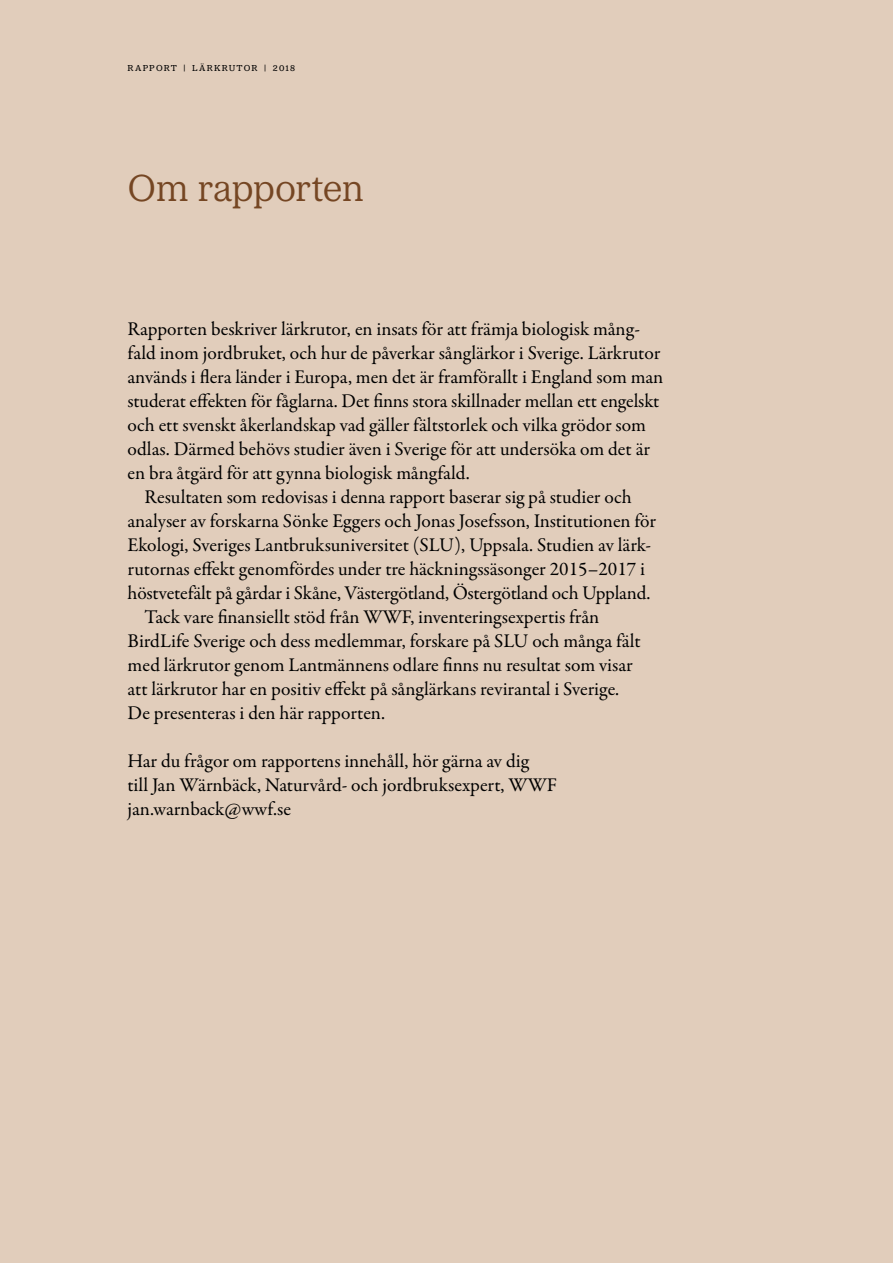
<style>
.page{position:relative;width:893px;height:1263px;background:#e1cdbb}
.page>*{position:absolute;margin:0;border:0;box-sizing:border-box;transform-origin:0 0}
.t1{font:300 39px "Lantmannen Serif";letter-spacing:-.01em;color:#754623}
.t2{font:19.5px/24px "Garamond Premr Pro";letter-spacing:-.005em;color:#000}
.t3{font:9px "Lantmannen Serif";letter-spacing:.13em;color:#000}
</style>
<div class="page">
<p class="t3" style="left:128px;top:63px;width:169px">RAPPORT | LÄRKRUTOR | 2018</p>
<h1 class="t1" style="left:128px;top:167px;width:238px">Om rapporten</h1>
<p class="t2" style="left:128px;top:317px;width:514px">Rapporten beskriver lärkrutor, en insats för att främja biologisk mång-</p>
<p class="t2" style="left:128px;top:341px;width:534px">fald inom jordbruket, och hur de påverkar sånglärkor i Sverige. Lärkrutor</p>
<p class="t2" style="left:128px;top:365px;width:537px">används i flera länder i Europa, men det är framförallt i England som man</p>
<p class="t2" style="left:128px;top:389px;width:533px">studerat effekten för fåglarna. Det finns stora skillnader mellan ett engelskt</p>
<p class="t2" style="left:128px;top:413px;width:520px">och ett svenskt åkerlandskap vad gäller fältstorlek och vilka grödor som</p>
<p class="t2" style="left:128px;top:437px;width:524px">odlas. Därmed behövs studier även i Sverige för att undersöka om det är</p>
<p class="t2" style="left:128px;top:461px;width:344px">en bra åtgärd för att gynna biologisk mångfald.</p>
<p class="t2" style="left:145px;top:485px;width:489px">Resultaten som redovisas i denna rapport baserar sig på studier och</p>
<p class="t2" style="left:128px;top:509px;width:530px">analyser av forskarna Sönke Eggers och Jonas Josefsson, Institutionen för</p>
<p class="t2" style="left:128px;top:533px;width:525px">Ekologi, Sveriges Lantbruksuniversitet (SLU), Uppsala. Studien av lärk-</p>
<p class="t2" style="left:128px;top:557px;width:519px">rutornas effekt genomfördes under tre häckningssäsonger 2015–2017 i</p>
<p class="t2" style="left:128px;top:581px;width:524px">höstvetefält på gårdar i Skåne, Västergötland, Östergötland och Uppland.</p>
<p class="t2" style="left:145px;top:605px;width:456px">Tack vare finansiellt stöd från WWF, inventeringsexpertis från</p>
<p class="t2" style="left:128px;top:629px;width:515px">BirdLife Sverige och dess medlemmar, forskare på SLU och många fält</p>
<p class="t2" style="left:128px;top:653px;width:507px">med lärkrutor genom Lantmännens odlare finns nu resultat som visar</p>
<p class="t2" style="left:128px;top:677px;width:493px">att lärkrutor har en positiv effekt på sånglärkans revirantal i Sverige.</p>
<p class="t2" style="left:128px;top:701px;width:259px">De presenteras i den här rapporten.</p>
<p class="t2" style="left:128px;top:749px;width:431px">Har du frågor om rapportens innehåll, hör gärna av dig<br>till Jan Wärnbäck, Naturvård- och jordbruksexpert, WWF jan.warnback@wwf.se</p>
</div>
